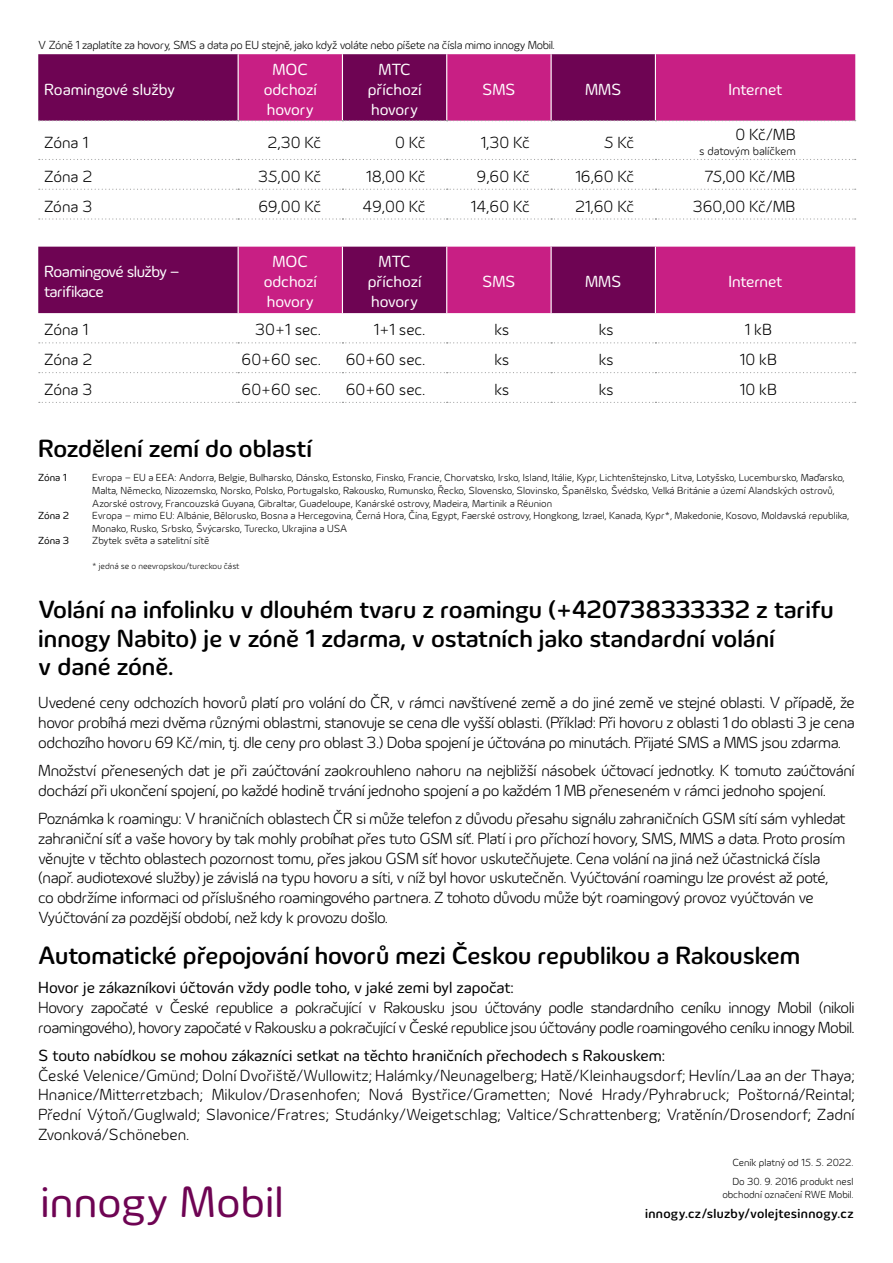
<style>
.page{position:relative;width:893px;height:1263px;background:#fff}
.page>*{position:absolute;margin:0;border:0;box-sizing:border-box;transform-origin:0 0}
.t1{font:45px "Innogy";letter-spacing:.005em;color:#6e0453}
.t2{font:500 25.5px/28.5px "Innogy";color:#000}
.t3{font:300 16.5px/19.8px "Innogy";letter-spacing:-.025em;color:#000}
.t4{font:16.5px "Innogy";color:#000}
.t5{font:16.5px/19.8px "Innogy";color:#fff;text-align:center}
.t6{font:16.5px/19.8px "Innogy";letter-spacing:-.02em;color:#fff}
.t7{font:500 13.5px "Innogy";letter-spacing:.025em;color:#000}
.t8{font:300 12px "Innogy";letter-spacing:-.02em;color:#000}
.t9{font:300 12px "Innogy";color:#000}
.t10{font:300 10.5px/12.6px "Innogy";color:#000}
.t11{font:10.5px "Innogy";color:#000}
.t12{font:300 9px "Innogy";color:#000}
</style>
<div class="page">
<svg style="left:38px;top:54px;width:818px;height:67px;background:#9c156d"></svg>
<svg style="left:39px;top:159px;width:817px;height:1px"></svg>
<svg style="left:39px;top:189px;width:817px;height:1px"></svg>
<svg style="left:39px;top:218px;width:817px;height:2px"></svg>
<svg style="left:38px;top:247px;width:817px;height:66px;background:#9b116b"></svg>
<hr style="left:238px;top:247px;width:1px;height:66px;background:#fff">
<hr style="left:342px;top:247px;width:1px;height:66px;background:#fff">
<hr style="left:446px;top:247px;width:1px;height:66px;background:#fff">
<hr style="left:550px;top:247px;width:2px;height:66px;background:#fff">
<hr style="left:655px;top:247px;width:1px;height:66px;background:#fff">
<svg style="left:39px;top:342px;width:817px;height:1px"></svg>
<svg style="left:39px;top:372px;width:817px;height:1px"></svg>
<svg style="left:39px;top:402px;width:817px;height:1px"></svg>
<p class="t8" style="left:38px;top:38px;width:518px">V Zóně 1 zaplatíte za hovory, SMS a data po EU stejně, jako když voláte nebo píšete na čísla mimo innogy Mobil.</p>
<p class="t5" style="left:44px;top:80px;width:132px">Roamingové služby</p>
<p class="t5" style="left:264px;top:60px;width:55px">MOC odchozí hovory</p>
<p class="t5" style="left:368px;top:60px;width:55px">MTC příchozí hovory</p>
<p class="t6" style="left:482px;top:80px;width:35px">SMS</p>
<p class="t6" style="left:585px;top:80px;width:38px">MMS</p>
<p class="t6" style="left:728px;top:80px;width:55px">Internet</p>
<p class="t3" style="left:44px;top:133px;width:45px">Zóna 1</p>
<p class="t3" style="left:268px;top:133px;width:55px">2,30 Kč</p>
<p class="t3" style="left:395px;top:133px;width:32px">0 Kč</p>
<p class="t3" style="left:480px;top:133px;width:51px">1,30 Kč</p>
<p class="t3" style="left:604px;top:133px;width:32px">5 Kč</p>
<p class="t3" style="left:735px;top:125px;width:62px">0 Kč/MB</p>
<p class="t9" style="left:699px;top:144px;width:98px">s datovým balíčkem</p>
<p class="t3" style="left:44px;top:167px;width:50px">Zóna 2</p>
<p class="t3" style="left:258px;top:167px;width:65px">35,00 Kč</p>
<p class="t3" style="left:366px;top:167px;width:61px">18,00 Kč</p>
<p class="t3" style="left:477px;top:167px;width:55px">9,60 Kč</p>
<p class="t3" style="left:575px;top:167px;width:61px">16,60 Kč</p>
<p class="t3" style="left:704px;top:167px;width:93px">75,00 Kč/MB</p>
<p class="t3" style="left:44px;top:197px;width:49px">Zóna 3</p>
<p class="t3" style="left:258px;top:197px;width:64px">69,00 Kč</p>
<p class="t3" style="left:363px;top:197px;width:64px">49,00 Kč</p>
<p class="t3" style="left:470px;top:197px;width:61px">14,60 Kč</p>
<p class="t3" style="left:575px;top:197px;width:60px">21,60 Kč</p>
<p class="t3" style="left:693px;top:197px;width:104px">360,00 Kč/MB</p>
<p class="t6" style="left:44px;top:262px;width:137px">Roamingové služby – tarifikace</p>
<p class="t5" style="left:264px;top:253px;width:55px">MOC odchozí hovory</p>
<p class="t5" style="left:368px;top:253px;width:55px">MTC příchozí hovory</p>
<p class="t6" style="left:482px;top:272px;width:35px">SMS</p>
<p class="t6" style="left:585px;top:272px;width:38px">MMS</p>
<p class="t6" style="left:728px;top:272px;width:55px">Internet</p>
<p class="t3" style="left:44px;top:321px;width:45px">Zóna 1</p>
<p class="t3" style="left:255px;top:320px;width:67px">30+1 sec.</p>
<p class="t3" style="left:374px;top:320px;width:54px">1+1 sec.</p>
<p class="t3" style="left:495px;top:321px;width:16px">ks</p>
<p class="t3" style="left:599px;top:321px;width:16px">ks</p>
<p class="t3" style="left:744px;top:321px;width:29px">1 kB</p>
<p class="t3" style="left:44px;top:350px;width:50px">Zóna 2</p>
<p class="t3" style="left:242px;top:350px;width:81px">60+60 sec.</p>
<p class="t3" style="left:346px;top:350px;width:81px">60+60 sec.</p>
<p class="t3" style="left:495px;top:350px;width:16px">ks</p>
<p class="t3" style="left:599px;top:350px;width:16px">ks</p>
<p class="t3" style="left:740px;top:350px;width:39px">10 kB</p>
<p class="t3" style="left:44px;top:380px;width:49px">Zóna 3</p>
<p class="t3" style="left:242px;top:380px;width:81px">60+60 sec.</p>
<p class="t3" style="left:346px;top:380px;width:81px">60+60 sec.</p>
<p class="t3" style="left:495px;top:380px;width:16px">ks</p>
<p class="t3" style="left:599px;top:380px;width:16px">ks</p>
<p class="t3" style="left:740px;top:380px;width:39px">10 kB</p>
<h2 class="t2" style="left:38px;top:435px;width:275px">Rozdělení zemí do oblastí</h2>
<p class="t11" style="left:38px;top:472px;width:30px">Zóna 1</p>
<p class="t10" style="left:92px;top:472px;width:754px">Evropa – EU a EEA: Andorra, Belgie, Bulharsko, Dánsko, Estonsko, Finsko, Francie, Chorvatsko, Irsko, Island, Itálie, Kypr, Lichtenštejnsko, Litva, Lotyšsko, Lucembursko, Maďarsko,<br>Malta, Německo, Nizozemsko, Norsko, Polsko, Portugalsko, Rakousko, Rumunsko, Řecko, Slovensko, Slovinsko, Španělsko, Švédsko, Velká Británie a území Alandských ostrovů,<br>Azorské ostrovy, Francouzská Guyana, Gibraltar, Guadeloupe, Kanárské ostrovy, Madeira, Martinik a Réunion</p>
<p class="t11" style="left:38px;top:510px;width:32px">Zóna 2</p>
<p class="t10" style="left:92px;top:510px;width:758px">Evropa – mimo EU: Albánie, Bělorusko, Bosna a Hercegovina, Černá Hora, Čína, Egypt, Faerské ostrovy, Hongkong, Izrael, Kanada, Kypr*, Makedonie, Kosovo, Moldavská republika,<br>Monako, Rusko, Srbsko, Švýcarsko, Turecko, Ukrajina a USA</p>
<p class="t11" style="left:38px;top:535px;width:32px">Zóna 3</p>
<p class="t10" style="left:92px;top:535px;width:119px">Zbytek světa a satelitní sítě</p>
<p class="t12" style="left:92px;top:560px;width:149px">* jedná se o neevropskou/tureckou část</p>
<h2 class="t2" style="left:38px;top:596px;width:797px">Volání na infolinku v dlouhém tvaru z roamingu (+420738333332 z tarifu innogy Nabito) je v zóně 1 zdarma, v ostatních jako standardní volání<br>v dané zóně.</h2>
<p class="t3" style="left:38px;top:693px;width:818px;text-align:justify">Uvedené ceny odchozích hovorů platí pro volání do ČR, v rámci navštívené země a do jiné země ve stejné oblasti. V případě, že hovor probíhá mezi dvěma různými oblastmi, stanovuje se cena dle vyšší oblasti. (Příklad: Při hovoru z oblasti 1 do oblasti 3 je cena odchozího hovoru 69 Kč/min, tj. dle ceny pro oblast 3.) Doba spojení je účtována po minutách. Přijaté SMS a MMS jsou zdarma.</p>
<p class="t3" style="left:38px;top:761px;width:818px">Množství přenesených dat je při zaúčtování zaokrouhleno nahoru na nejbližší násobek účtovací jednotky. K tomuto zaúčtování dochází při ukončení spojení, po každé hodině trvání jednoho spojení a po každém 1 MB přeneseném v rámci jednoho spojení.</p>
<p class="t3" style="left:38px;top:809px;width:809px">Poznámka k roamingu: V hraničních oblastech ČR si může telefon z důvodu přesahu signálu zahraničních GSM sítí sám vyhledat zahraniční síť a vaše hovory by tak mohly probíhat přes tuto GSM síť. Platí i pro příchozí hovory, SMS, MMS a data. Proto prosím věnujte v těchto oblastech pozornost tomu, přes jakou GSM síť hovor uskutečňujete. Cena volání na jiná než účastnická čísla (např. audiotexové služby) je závislá na typu hovoru a síti, v níž byl hovor uskutečněn. Vyúčtování roamingu lze provést až poté, co obdržíme informaci od příslušného roamingového partnera. Z tohoto důvodu může být roamingový provoz vyúčtován ve Vyúčtování za pozdější období, než kdy k provozu došlo.</p>
<h2 class="t2" style="left:38px;top:942px;width:764px">Automatické přepojování hovorů mezi Českou republikou a Rakouskem</h2>
<p class="t4" style="left:38px;top:978px;width:477px">Hovor je zákazníkovi účtován vždy podle toho, v jaké zemi byl započat:</p>
<p class="t3" style="left:38px;top:998px;width:818px">Hovory započaté v České republice a pokračující v Rakousku jsou účtovány podle standardního ceníku innogy Mobil (nikoli roamingového), hovory započaté v Rakousku a pokračující v České republice jsou účtovány podle roamingového ceníku innogy Mobil.</p>
<p class="t4" style="left:38px;top:1046px;width:628px">S touto nabídkou se mohou zákazníci setkat na těchto hraničních přechodech s Rakouskem:</p>
<p class="t3" style="left:38px;top:1066px;width:818px;text-align:justify">České Velenice/Gmünd; Dolní Dvořiště/Wullowitz; Halámky/Neunagelberg; Hatě/Kleinhaugsdorf; Hevlín/Laa an der Thaya; Hnanice/Mitterretzbach; Mikulov/Drasenhofen; Nová Bystřice/Grametten; Nové Hrady/Pyhrabruck; Poštorná/Reintal; Přední Výtoň/Guglwald; Slavonice/Fratres; Studánky/Weigetschlag; Valtice/Schrattenberg; Vratěnín/Drosendorf; Zadní Zvonková/Schöneben.</p>
<p class="t10" style="left:732px;top:1157px;width:123px">Ceník platný od 15. 5. 2022.</p>
<h1 class="t1" style="left:40px;top:1176px;width:245px">innogy Mobil</h1>
<p class="t10" style="left:722px;top:1176px;width:133px;text-align:right">Do 30. 9. 2016 produkt nesl obchodní označení RWE Mobil.</p>
<p class="t7" style="left:645px;top:1206px;width:210px">innogy.cz/sluzby/volejtesinnogy.cz</p>
</div>
